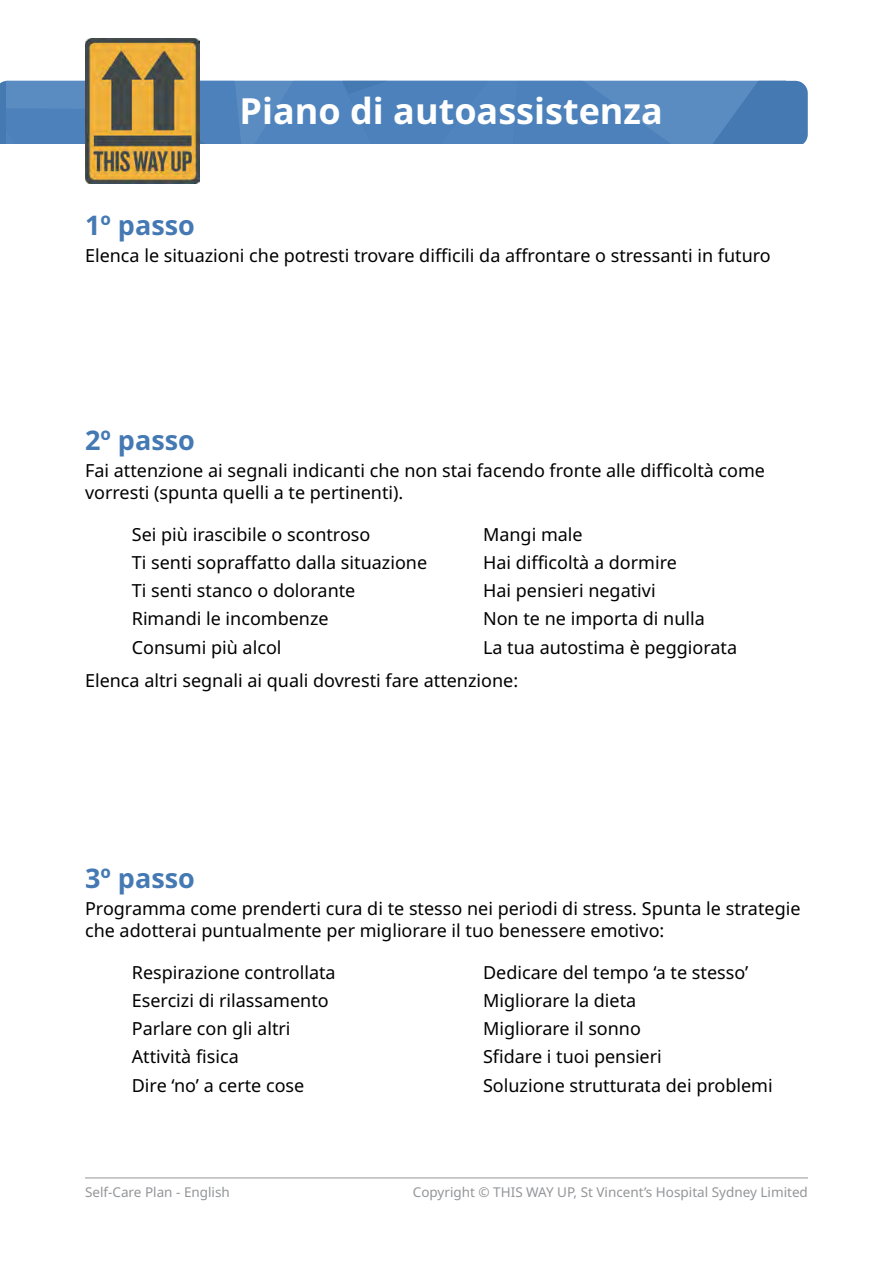
<style>
.page{position:relative;width:893px;height:1263px;background:#fff}
.page>*{position:absolute;margin:0;border:0;box-sizing:border-box;transform-origin:0 0}
.t1{font:700 36px "Noto Sans";color:#fff}
.HI{font:700 27px "Noto Sans";color:#4579b4}
.body{font:18px/22.5px "Noto Sans";color:#000}
.t2{font:13.5px "Noto Sans";color:#939598}
</style>
<div class="page">
<div style="left:0;top:81px;width:808px;height:63px;background:#4579b2"></div>
<svg style="left:6px;top:81px;width:779px;height:63px;background:#5083bc"></svg>
<img style="left:85px;top:38px;width:115px;height:146px">
<hr style="left:85px;top:1177px;width:723px;height:1px;background:#939598">
<h1 class="t1" style="left:240px;top:86px;width:425px">Piano di autoassistenza</h1>
<p class="HI" style="left:85px;top:206px;width:111px">1º passo</p>
<h1 class="body" style="left:85px;top:244px;width:687px">Elenca le situazioni che potresti trovare difficili da affrontare o stressanti in futuro</h1>
<p class="HI" style="left:85px;top:421px;width:111px">2º passo</p>
<h1 class="body" style="left:85px;top:459px;width:682px">Fai attenzione ai segnali indicanti che non stai facendo fronte alle difficoltà come vorresti (spunta quelli a te pertinenti).</h1>
<h1 class="body" style="left:132px;top:524px;width:240px">Sei più irascibile o scontroso</h1>
<h1 class="body" style="left:483px;top:524px;width:101px">Mangi male</h1>
<h1 class="body" style="left:132px;top:552px;width:297px">Ti senti sopraffatto dalla situazione</h1>
<h1 class="body" style="left:483px;top:552px;width:195px">Hai difficoltà a dormire</h1>
<h1 class="body" style="left:132px;top:579px;width:225px">Ti senti stanco o dolorante</h1>
<h1 class="body" style="left:483px;top:579px;width:174px">Hai pensieri negativi</h1>
<h1 class="body" style="left:132px;top:608px;width:198px">Rimandi le incombenze</h1>
<h1 class="body" style="left:483px;top:608px;width:223px">Non te ne importa di nulla</h1>
<h1 class="body" style="left:132px;top:637px;width:151px">Consumi più alcol</h1>
<h1 class="body" style="left:483px;top:637px;width:256px">La tua autostima è peggiorata</h1>
<h1 class="body" style="left:85px;top:670px;width:435px">Elenca altri segnali ai quali dovresti fare attenzione:</h1>
<p class="HI" style="left:85px;top:859px;width:111px">3º passo</p>
<h1 class="body" style="left:85px;top:897px;width:717px">Programma come prenderti cura di te stesso nei periodi di stress. Spunta le strategie che adotterai puntualmente per migliorare il tuo benessere emotivo:</h1>
<h1 class="body" style="left:132px;top:962px;width:205px">Respirazione controllata</h1>
<h1 class="body" style="left:483px;top:962px;width:267px">Dedicare del tempo ‘a te stesso’</h1>
<h1 class="body" style="left:132px;top:990px;width:198px">Esercizi di rilassamento</h1>
<h1 class="body" style="left:483px;top:990px;width:155px">Migliorare la dieta</h1>
<h1 class="body" style="left:132px;top:1017px;width:160px">Parlare con gli altri</h1>
<h1 class="body" style="left:483px;top:1017px;width:159px">Migliorare il sonno</h1>
<h1 class="body" style="left:132px;top:1046px;width:109px">Attività fisica</h1>
<h1 class="body" style="left:483px;top:1046px;width:180px">Sfidare i tuoi pensieri</h1>
<h1 class="body" style="left:132px;top:1074px;width:174px">Dire ‘no’ a certe cose</h1>
<h1 class="body" style="left:483px;top:1074px;width:291px">Soluzione strutturata dei problemi</h1>
<p class="t2" style="left:85px;top:1182px;width:146px">Self-Care Plan - English</p>
<p class="t2" style="left:413px;top:1182px;width:397px">Copyright © THIS WAY UP, St Vincent’s Hospital Sydney Limited</p>
</div>
